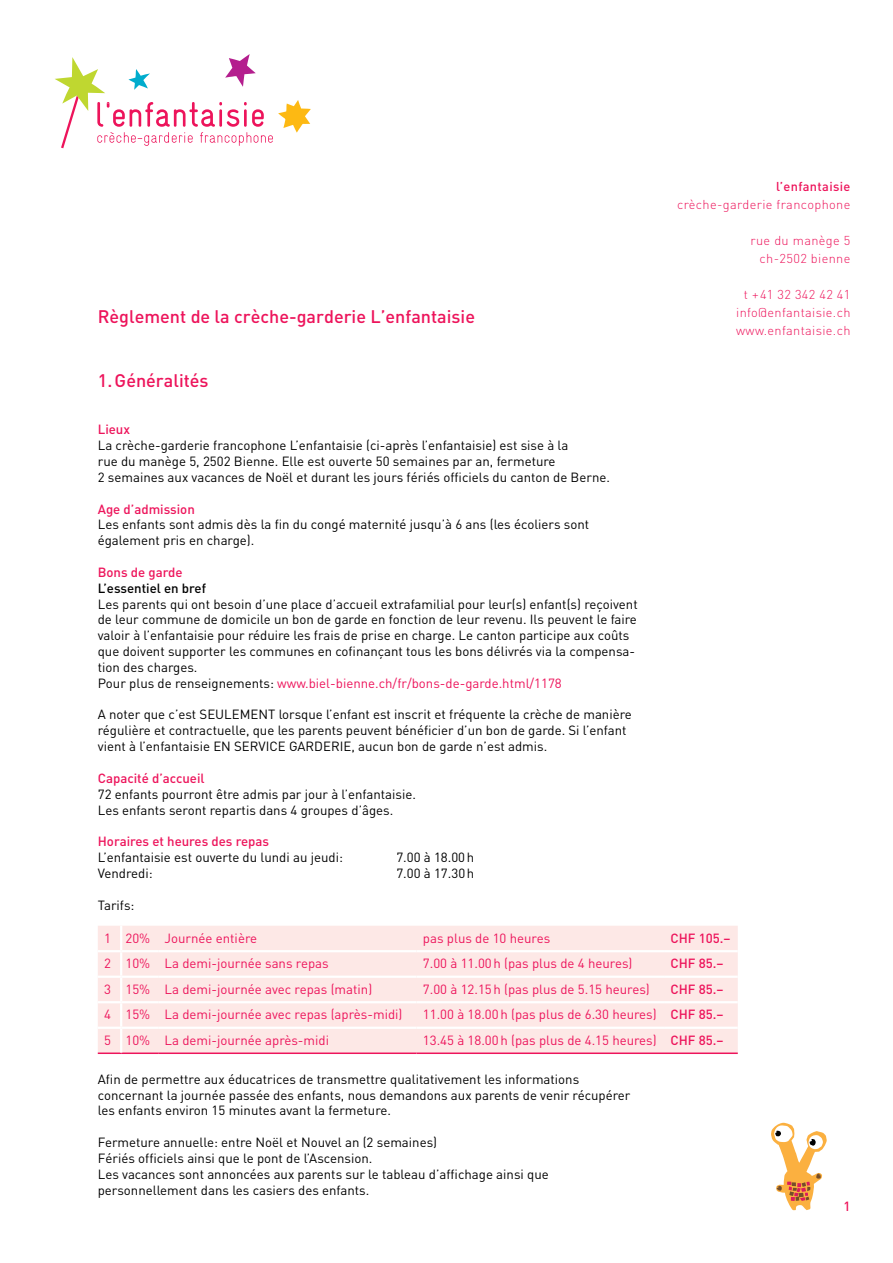
<style>
.page{position:relative;width:893px;height:1263px;background:#fff}
.page>*{position:absolute;margin:0;border:0;box-sizing:border-box;transform-origin:0 0}
.t1{font:500 18px "DIN";color:#ed145b}
.t2{font:13.2px/15.9px "DIN";color:#000}
.t3{font:13.2px "DIN";color:#ed145b}
.t4{font:500 13.2px "DIN";color:#ed145b}
.t5{font:500 13.2px "DIN";color:#000}
.t6{font:300 12.75px/18px "DIN";letter-spacing:.03em;color:#ed145b;text-align:right}
.t7{font:500 12.75px "DIN";letter-spacing:.03em;color:#ed145b}
.s1{color:#ed145b}
.s2{font-weight:500}
</style>
<div class="page">
<svg style="left:55px;top:54px;width:256px;height:94px"></svg>
<div style="left:98px;top:926px;width:640px;height:126px;background:#fde8e6"></div>
<hr style="left:98px;top:950px;width:23px;height:2px;background:#fff">
<hr style="left:121px;top:950px;width:37px;height:2px;background:#fff">
<hr style="left:158px;top:950px;width:258px;height:2px;background:#fff">
<hr style="left:416px;top:950px;width:248px;height:2px;background:#fff">
<hr style="left:664px;top:950px;width:74px;height:2px;background:#fff">
<hr style="left:98px;top:975px;width:23px;height:3px;background:#fff">
<hr style="left:121px;top:975px;width:37px;height:3px;background:#fff">
<hr style="left:158px;top:975px;width:258px;height:3px;background:#fff">
<hr style="left:416px;top:975px;width:248px;height:3px;background:#fff">
<hr style="left:664px;top:975px;width:74px;height:3px;background:#fff">
<hr style="left:98px;top:1001px;width:23px;height:2px;background:#fff">
<hr style="left:121px;top:1001px;width:37px;height:2px;background:#fff">
<hr style="left:158px;top:1001px;width:258px;height:2px;background:#fff">
<hr style="left:416px;top:1001px;width:248px;height:2px;background:#fff">
<hr style="left:664px;top:1001px;width:74px;height:2px;background:#fff">
<hr style="left:98px;top:1027px;width:23px;height:2px;background:#fff">
<hr style="left:121px;top:1027px;width:37px;height:2px;background:#fff">
<hr style="left:158px;top:1027px;width:258px;height:2px;background:#fff">
<hr style="left:416px;top:1027px;width:248px;height:2px;background:#fff">
<hr style="left:664px;top:1027px;width:74px;height:2px;background:#fff">
<hr style="left:98px;top:1052px;width:23px;height:2px;background:#ed145b">
<hr style="left:121px;top:1052px;width:37px;height:2px;background:#ed145b">
<hr style="left:158px;top:1052px;width:258px;height:2px;background:#ed145b">
<hr style="left:416px;top:1052px;width:248px;height:2px;background:#ed145b">
<hr style="left:664px;top:1052px;width:74px;height:2px;background:#ed145b">
<hr style="left:120px;top:926px;width:2px;height:24px;background:#fff">
<hr style="left:120px;top:952px;width:2px;height:23px;background:#fff">
<hr style="left:120px;top:978px;width:2px;height:23px;background:#fff">
<hr style="left:120px;top:1003px;width:2px;height:24px;background:#fff">
<hr style="left:120px;top:1029px;width:2px;height:23px;background:#fff">
<svg style="left:771px;top:1123px;width:56px;height:87px"></svg>
<h1 class="t1" style="left:98px;top:305px;width:379px">Règlement de la crèche-garderie L’enfantaisie</h1>
<p class="t7" style="left:776px;top:178px;width:76px">l’enfantaisie</p>
<p class="t6" style="left:677px;top:195px;width:175px">crèche-garderie francophone</p>
<p class="t6" style="left:750px;top:231px;width:101px">rue du manège 5 ch-2502 bienne</p>
<p class="t6" style="left:736px;top:285px;width:116px;text-align:justify;text-indent:8px">t +41 32 342 42 41 info@enfantaisie.ch www.enfantaisie.ch</p>
<h1 class="t1" style="left:98px;top:369px;width:112px">1. Généralités</h1>
<p class="t4" style="left:98px;top:421px;width:34px">Lieux</p>
<p class="t2" style="left:98px;top:437px;width:514px">La crèche-garderie francophone L’enfantaisie (ci-après l’enfantaisie) est sise à la<br>rue du manège 5, 2502 Bienne. Elle est ouverte 50 semaines par an, fermeture<br>2 semaines aux vacances de Noël et durant les jours fériés officiels du canton de Berne.</p>
<p class="t4" style="left:98px;top:500px;width:99px">Age d’admission</p>
<p class="t2" style="left:98px;top:516px;width:493px">Les enfants sont admis dès la fin du congé maternité jusqu’à 6 ans (les écoliers sont également pris en charge).</p>
<p class="t4" style="left:98px;top:564px;width:86px">Bons de garde</p>
<p class="t5" style="left:98px;top:579px;width:110px">L’essentiel en bref</p>
<p class="t2" style="left:98px;top:596px;width:541px">Les parents qui ont besoin d’une place d’accueil extrafamilial pour leur(s) enfant(s) reçoivent de leur commune de domicile un bon de garde en fonction de leur revenu. Ils peuvent le faire valoir à l’enfantaisie pour réduire les frais de prise en charge. Le canton participe aux coûts que doivent supporter les communes en cofinançant tous les bons délivrés via la compensa&shy;tion des charges.<br>Pour plus de renseignements: <span class="s1">www.biel-bienne.ch/fr/bons-de-garde.html/1178</span></p>
<p class="t2" style="left:98px;top:706px;width:535px">A noter que c’est SEULEMENT lorsque l’enfant est inscrit et fréquente la crèche de manière régulière et contractuelle, que les parents peuvent bénéficier d’un bon de garde. Si l’enfant vient à l’enfantaisie EN SERVICE GARDERIE, aucun bon de garde n’est admis.</p>
<p class="t4" style="left:98px;top:770px;width:108px">Capacité d’accueil</p>
<p class="t2" style="left:98px;top:786px;width:320px">72 enfants pourront être admis par jour à l’enfantaisie.<br>Les enfants seront repartis dans 4 groupes d’âges.</p>
<p class="t4" style="left:98px;top:833px;width:173px">Horaires et heures des repas</p>
<p class="t2" style="left:98px;top:849px;width:247px">L’enfantaisie est ouverte du lundi au jeudi:</p>
<p class="t2" style="left:396px;top:849px;width:79px">7.00 à 18.00h</p>
<p class="t2" style="left:98px;top:865px;width:56px">Vendredi:</p>
<p class="t2" style="left:396px;top:865px;width:79px">7.00 à 17.30h</p>
<p class="t2" style="left:98px;top:896px;width:38px">Tarifs:</p>
<p class="t3" style="left:104px;top:930px;width:154px">1 20% Journée entière</p>
<p class="t3" style="left:423px;top:930px;width:129px">pas plus de 10 heures</p>
<p class="t4" style="left:670px;top:930px;width:62px">CHF 105.–</p>
<p class="t3" style="left:104px;top:955px;width:226px">2 10% La demi-journée sans repas</p>
<p class="t3" style="left:423px;top:955px;width:211px">7.00 à 11.00h (pas plus de 4 heures)</p>
<p class="t4" style="left:670px;top:955px;width:55px">CHF 85.–</p>
<p class="t3" style="left:104px;top:981px;width:270px">3 15% La demi-journée avec repas (matin)</p>
<p class="t3" style="left:423px;top:981px;width:228px">7.00 à 12.15h (pas plus de 5.15 heures)</p>
<p class="t4" style="left:670px;top:981px;width:55px">CHF 85.–</p>
<p class="t3" style="left:104px;top:1006px;width:300px">4 15% La demi-journée avec repas (après-midi)</p>
<p class="t3" style="left:423px;top:1006px;width:302px">11.00 à 18.00h (pas plus de 6.30 heures) <span class="s2">CHF 85.–</span></p>
<p class="t3" style="left:104px;top:1032px;width:226px">5 10% La demi-journée après-midi</p>
<p class="t3" style="left:423px;top:1032px;width:302px">13.45 à 18.00h (pas plus de 4.15 heures) <span class="s2">CHF 85.–</span></p>
<p class="t2" style="left:98px;top:1071px;width:534px">Afin de permettre aux éducatrices de transmettre qualitativement les informations concernant la journée passée des enfants, nous demandons aux parents de venir récupérer les enfants environ 15 minutes avant la fermeture.</p>
<p class="t2" style="left:98px;top:1134px;width:452px">Fermeture annuelle: entre Noël et Nouvel an (2 semaines)<br>Fériés officiels ainsi que le pont de l’Ascension.<br>Les vacances sont annoncées aux parents sur le tableau d’affichage ainsi que personnellement dans les casiers des enfants.</p>
<p class="t4" style="left:843px;top:1197px;width:9px">1</p>
</div>
